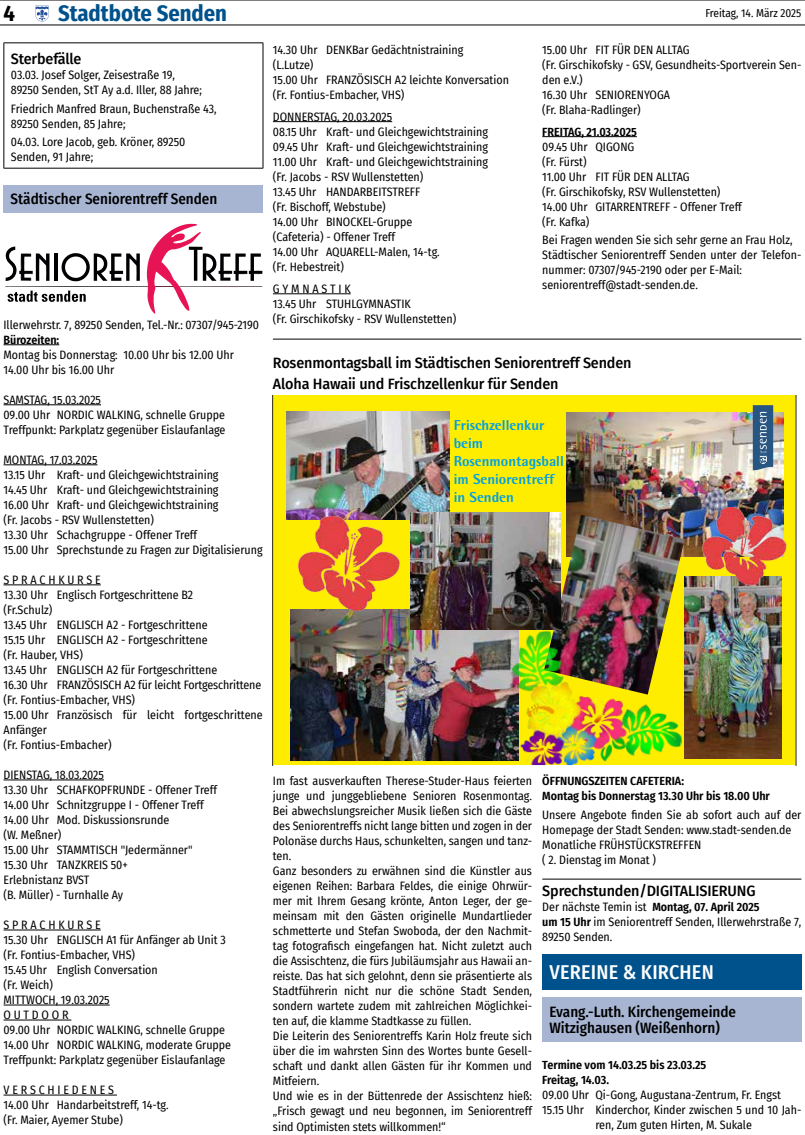
<style>
.page{position:relative;width:805px;height:1135px;background:#fff}
.page>*{position:absolute;margin:0;border:0;box-sizing:border-box;transform-origin:0 0}
.t1{font:700 22.5px "Fira Sans Condensed";color:#00528c}
.t2{font:700 22.5px "Fira Sans Condensed";color:#000}
.t3{font:500 20px "Fira Sans Condensed";letter-spacing:.01em;color:#fff}
.t4{font:500 15px/21px "Fira Sans";letter-spacing:-.01em;color:#000;scale:.96 1}
.t5{font:500 15px/16.2px "Fira Sans Condensed";color:#000}
.t6{font:800 14.38px/17.8px "Rotis Semi Sans";color:#00a0e3}
.t7{font:11.88px/15px "Fira Sans Condensed";color:#000}
.t8{font:600 11.88px/15px "Fira Sans Condensed";color:#000}
.t9{font:11.25px "Fira Sans Condensed";color:#000}
.s1{font-weight:600}
</style>
<div class="page">
<hr style="left:0;top:25px;width:804px;height:1px;background:#000">
<hr style="left:0;top:0;width:804px;height:1px;background:#000">
<svg style="left:36px;top:5px;width:13px;height:17px"></svg>
<hr style="left:542px;top:136px;width:94px;height:1px;background:#000">
<hr style="left:273px;top:121px;width:119px;height:1px;background:#000">
<hr style="left:273px;top:293px;width:77px;height:1px;background:#000">
<hr style="left:4px;top:344px;width:55px;height:1px;background:#000">
<hr style="left:4px;top:404px;width:97px;height:1px;background:#000">
<hr style="left:4px;top:464px;width:93px;height:1px;background:#000">
<hr style="left:4px;top:584px;width:97px;height:1px;background:#000">
<hr style="left:4px;top:779px;width:100px;height:1px;background:#000">
<hr style="left:4px;top:929px;width:97px;height:1px;background:#000">
<hr style="left:4px;top:1004px;width:106px;height:1px;background:#000">
<hr style="left:4px;top:1019px;width:67px;height:1px;background:#000">
<hr style="left:4px;top:1094px;width:113px;height:1px;background:#000">
<hr style="left:4px;top:43px;width:259px;height:1px;background:#000">
<hr style="left:4px;top:43px;width:1px;height:125px;background:#000">
<hr style="left:262px;top:43px;width:1px;height:125px;background:#000">
<hr style="left:4px;top:168px;width:259px;height:1px;background:#000">
<div style="left:4px;top:185px;width:258px;height:27px;background:#a7b5d3"></div>
<svg style="left:5px;top:224px;width:257px;height:90px"></svg>
<div style="left:273px;top:395px;width:523px;height:370px;background:#ffed00"></div>
<img style="left:684px;top:591px;width:97px;height:168px">
<img style="left:291px;top:618px;width:217px;height:142px">
<img style="left:287px;top:412px;width:162px;height:105px">
<img style="left:566px;top:412px;width:217px;height:102px">
<img style="left:560px;top:514px;width:124px;height:180px">
<img style="left:410px;top:512px;width:150px;height:117px">
<img style="left:680px;top:507px;width:116px;height:84px">
<img style="left:273px;top:517px;width:153px;height:101px">
<img style="left:508px;top:619px;width:175px;height:146px">
<svg style="left:752px;top:405px;width:21px;height:65px"></svg>
<hr style="left:273px;top:339px;width:528px;height:1px;background:#000">
<hr style="left:542px;top:879px;width:259px;height:1px;background:#000">
<div style="left:542px;top:954px;width:259px;height:36px;background:#00528c"></div>
<div style="left:542px;top:997px;width:259px;height:45px;background:#a7b5d3"></div>
<h1 class="t2" style="left:4px;top:-6px;width:13px">4</h1>
<h1 class="t1" style="left:58px;top:-6px;width:170px">Stadtbote Senden</h1>
<p class="t9" style="left:705px;top:4px;width:97px">Freitag, 14. März 2025</p>
<p class="t7" style="left:542px;top:42px;width:260px">15.00 Uhr FIT FÜR DEN ALLTAG<br>(Fr. Girschikofsky - GSV, Gesundheits-Sportverein Sen&shy;den e.V.)<br>16.30 Uhr SENIORENYOGA<br>(Fr. Blaha-Radlinger)</p>
<p class="t8" style="left:542px;top:123px;width:96px">FREITAG, 21.03.2025</p>
<p class="t7" style="left:542px;top:139px;width:201px">09.45 Uhr QIGONG<br>(Fr. Fürst)<br>11.00 Uhr FIT FÜR DEN ALLTAG<br>(Fr. Girschikofsky, RSV Wullenstetten)<br>14.00 Uhr GITARRENTREFF - Offener Treff (Fr. Kafka)</p>
<p class="t7" style="left:542px;top:232px;width:260px">Bei Fragen wenden Sie sich sehr gerne an Frau Holz, Städtischer Seniorentreff Senden unter der Telefon&shy;nummer: 07307/945-2190 oder per E-Mail: seniorentreff@stadt-senden.de.</p>
<p class="t7" style="left:273px;top:42px;width:237px">14.30 Uhr DENKBar Gedächtnistraining<br>(L.Lutze)<br>15.00 Uhr FRANZÖSISCH A2 leichte Konversation (Fr. Fontius-Embacher, VHS)</p>
<p class="t7" style="left:273px;top:109px;width:216px">DONNERSTAG, 20.03.2025<br>08.15 Uhr Kraft- und Gleichgewichtstraining<br>09.45 Uhr Kraft- und Gleichgewichtstraining<br>11.00 Uhr Kraft- und Gleichgewichtstraining (Fr. Jacobs - RSV Wullenstetten)<br>13.45 Uhr HANDARBEITSTREFF<br>(Fr. Bischoff, Webstube)<br>14.00 Uhr BINOCKEL-Gruppe<br>(Cafeteria) - Offener Treff<br>14.00 Uhr AQUARELL-Malen, 14-tg.<br>(Fr. Hebestreit)</p>
<p class="t7" style="left:273px;top:281px;width:185px">G Y M N A S T I K<br>13.45 Uhr STUHLGYMNASTIK<br>(Fr. Girschikofsky - RSV Wullenstetten)</p>
<p class="t4" style="left:11px;top:47px;width:75px">Sterbefälle</p>
<p class="t7" style="left:11px;top:67px;width:192px">03.03. Josef Solger, Zeisestraße 19,<br>89250 Senden, StT Ay a.d. Iller, 88 Jahre;</p>
<p class="t7" style="left:11px;top:101px;width:207px">Friedrich Manfred Braun, Buchenstraße 43,<br>89250 Senden, 85 Jahre;</p>
<p class="t7" style="left:11px;top:134px;width:176px">04.03. Lore Jacob, geb. Kröner, 89250<br>Senden, 91 Jahre;</p>
<p class="t5" style="left:11px;top:190px;width:208px">Städtischer Seniorentreff Senden</p>
<p class="t7" style="left:4px;top:317px;width:257px">Illerwehrstr. 7, 89250 Senden, Tel.-Nr.: 07307/945-2190</p>
<p class="t8" style="left:4px;top:331px;width:57px">Bürozeiten:</p>
<p class="t7" style="left:4px;top:347px;width:232px">Montag bis Donnerstag: 10.00 Uhr bis 12.00 Uhr<br>14.00 Uhr bis 16.00 Uhr</p>
<p class="t7" style="left:4px;top:392px;width:223px">SAMSTAG, 15.03.2025<br>09.00 Uhr NORDIC WALKING, schnelle Gruppe<br>Treffpunkt: Parkplatz gegenüber Eislaufanlage</p>
<p class="t7" style="left:4px;top:452px;width:260px">MONTAG, 17.03.2025<br>13.15 Uhr Kraft- und Gleichgewichtstraining<br>14.45 Uhr Kraft- und Gleichgewichtstraining<br>16.00 Uhr Kraft- und Gleichgewichtstraining<br>(Fr. Jacobs - RSV Wullenstetten)<br>13.30 Uhr Schachgruppe - Offener Treff<br>15.00 Uhr Sprechstunde zu Fragen zur Digitalisierung</p>
<p class="t7" style="left:4px;top:572px;width:260px">S P R A C H K U R S E<br>13.30 Uhr Englisch Fortgeschrittene B2<br>(Fr.Schulz)<br>13.45 Uhr ENGLISCH A2 - Fortgeschrittene<br>15.15 Uhr ENGLISCH A2 - Fortgeschrittene<br>(Fr. Hauber, VHS)<br>13.45 Uhr ENGLISCH A2 für Fortgeschrittene<br>16.30 Uhr FRANZÖSISCH A2 für leicht Fortgeschrittene (Fr. Fontius-Embacher, VHS)<br>15.00 Uhr Französisch für leicht fortgeschrittene<br>Anfänger<br>(Fr. Fontius-Embacher)</p>
<p class="t7" style="left:4px;top:767px;width:215px">DIENSTAG, 18.03.2025<br>13.30 Uhr SCHAFKOPFRUNDE - Offener Treff<br>14.00 Uhr Schnitzgruppe I - Offener Treff<br>14.00 Uhr Mod. Diskussionsrunde<br>(W. Meßner)<br>15.00 Uhr STAMMTISCH "Jedermänner"<br>15.30 Uhr TANZKREIS 50+<br>Erlebnistanz BVST<br>(B. Müller) - Turnhalle Ay</p>
<p class="t7" style="left:4px;top:917px;width:229px">S P R A C H K U R S E<br>15.30 Uhr ENGLISCH A1 für Anfänger ab Unit 3 (Fr. Fontius-Embacher, VHS)<br>15.45 Uhr English Conversation<br>(Fr. Weich)<br>MITTWOCH, 19.03.2025<br>O U T D O O R<br>09.00 Uhr NORDIC WALKING, schnelle Gruppe<br>14.00 Uhr NORDIC WALKING, moderate Gruppe<br>Treffpunkt: Parkplatz gegenüber Eislaufanlage</p>
<p class="t7" style="left:4px;top:1082px;width:166px">V E R S C H I E D E N E S<br>14.00 Uhr Handarbeitstreff, 14-tg. (Fr. Maier, Ayemer Stube)</p>
<p class="t4" style="left:273px;top:352px;width:375px">Rosenmontagsball im Städtischen Seniorentreff Senden<br>Aloha Hawaii und Frischzellenkur für Senden</p>
<p class="t6" style="left:453px;top:416px;width:111px">Frischzellenkur beim<br>Rosenmontagsball im Seniorentreff in Senden</p>
<p class="t7" style="left:273px;top:773px;width:260px">Im fast ausverkauften Therese-Studer-Haus feierten junge und junggebliebene Senioren Rosenmontag.<br>Bei abwechslungsreicher Musik ließen sich die Gäste des Seniorentreffs nicht lange bitten und zogen in der Polonäse durchs Haus, schunkelten, sangen und tanz&shy;ten.<br>Ganz besonders zu erwähnen sind die Künstler aus eigenen Reihen: Barbara Feldes, die einige Ohrwür&shy;mer mit Ihrem Gesang krönte, Anton Leger, der ge&shy;meinsam mit den Gästen originelle Mundartlieder schmetterte und Stefan Swoboda, der den Nachmit&shy;tag fotografisch eingefangen hat. Nicht zuletzt auch die Assischtenz, die fürs Jubiläumsjahr aus Hawaii an&shy;reiste. Das hat sich gelohnt, denn sie präsentierte als Stadtführerin nicht nur die schöne Stadt Senden, sondern wartete zudem mit zahlreichen Möglichkei&shy;ten auf, die klamme Stadtkasse zu füllen.<br>Die Leiterin des Seniorentreffs Karin Holz freute sich über die im wahrsten Sinn des Wortes bunte Gesell&shy;schaft und dankt allen Gästen für ihr Kommen und Mitfeiern.<br>Und wie es in der Büttenrede der Assischtenz hieß: „Frisch gewagt und neu begonnen, im Seniorentreff sind Optimisten stets willkommen!“</p>
<p class="t8" style="left:542px;top:773px;width:229px">ÖFFNUNGSZEITEN CAFETERIA:<br>Montag bis Donnerstag 13.30 Uhr bis 18.00 Uhr</p>
<p class="t7" style="left:542px;top:807px;width:260px">Unsere Angebote finden Sie ab sofort auch auf der Homepage der Stadt Senden: www.stadt-senden.de Monatliche FRÜHSTÜCKSTREFFEN<br>( 2. Dienstag im Monat )</p>
<p class="t4" style="left:542px;top:880px;width:223px">Sprechstunden/DIGITALISIERUNG</p>
<p class="t7" style="left:542px;top:899px;width:260px">Der nächste Temin ist <span class="s1">Montag, 07. April 2025<br>um 15 Uhr</span> im Seniorentreff Senden, Illerwehrstraße 7,<br>89250 Senden.</p>
<h2 class="t3" style="left:549px;top:956px;width:166px">VEREINE &amp; KIRCHEN</h2>
<p class="t5" style="left:549px;top:1002px;width:188px">Evang.-Luth. Kirchengemeinde<br>Witzighausen (Weißenhorn)</p>
<p class="t8" style="left:542px;top:1057px;width:165px">Termine vom 14.03.25 bis 23.03.25<br>Freitag, 14.03.</p>
<p class="t7" style="left:542px;top:1087px;width:240px">09.00 Uhr Qi-Gong, Augustana-Zentrum, Fr. Engst</p>
<p class="t7" style="left:542px;top:1102px;width:260px">15.15 Uhr Kinderchor, Kinder zwischen 5 und 10 Jah-</p>
<p class="t7" style="left:595px;top:1117px;width:158px">ren, Zum guten Hirten, M. Sukale</p>
</div>
